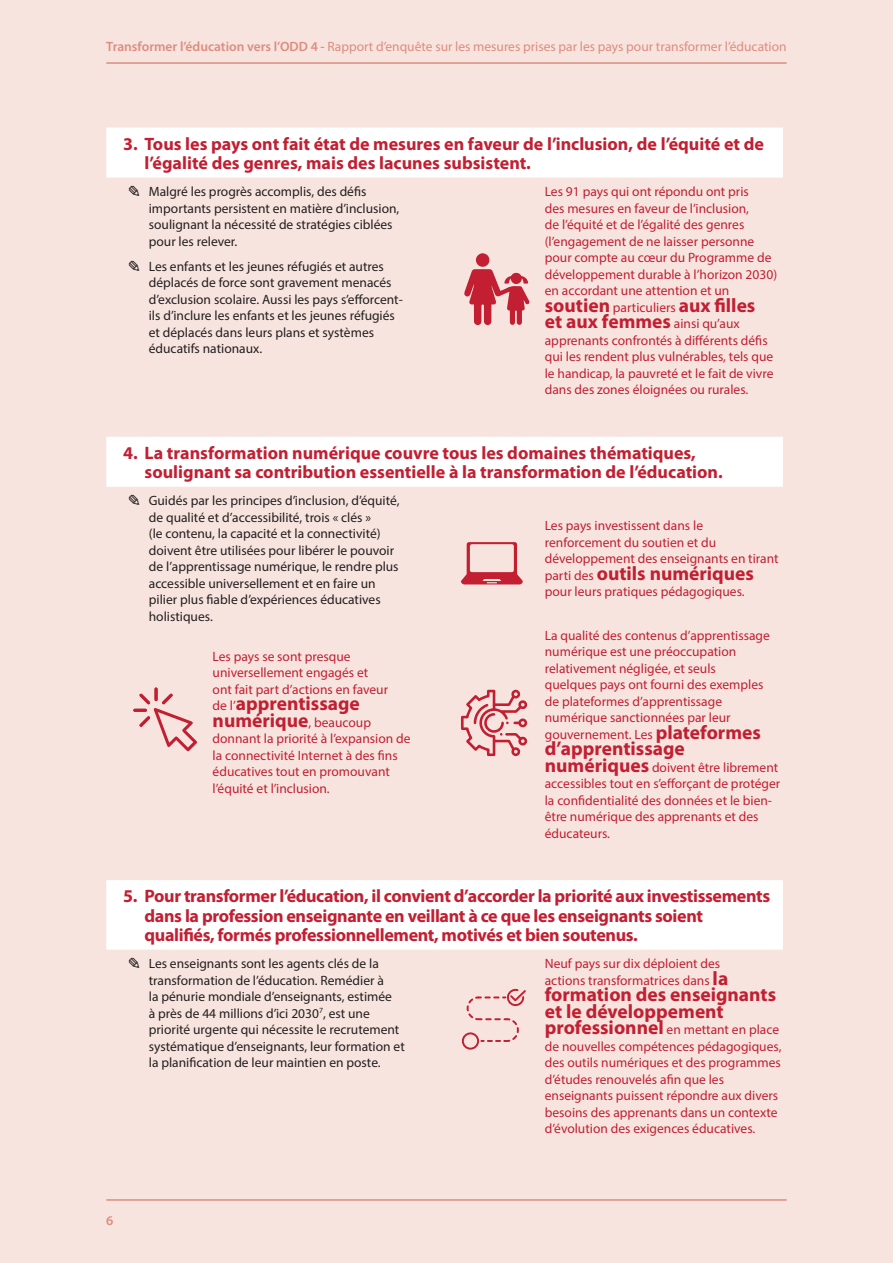
<style>
.page{position:relative;width:893px;height:1263px;background:#f7e4de}
.page>*{position:absolute;margin:0;border:0;box-sizing:border-box;transform-origin:0 0}
.t1{font:700 19.5px/16.5px "Myriad Pro";color:#c21f32}
.t2{font:700 18px/19.5px "Myriad Pro";letter-spacing:-.01em;color:#c21f32}
.t3{font:13.5px/16.5px "Myriad Pro";color:#c21f32}
.t4{font:13.5px/16.5px "Myriad Pro";color:#231f20}
.t5{font:13.5px "Myriad Pro";color:#dd8d7f}
.t6{font:600 13.5px "Myriad Pro";color:#dd8d7f}
.s1{font-weight:600}
.s2{font-family:"Bix Bats LT Std Wired"}
.s3{font-weight:400;font-size:13.5px}
.s4{font-weight:700;font-size:19.5px}
</style>
<div class="page">
<hr style="left:106px;top:1199px;width:681px;height:2px;background:#dd8d7f">
<hr style="left:106px;top:62px;width:681px;height:2px;background:#dd8d7f">
<svg style="left:106px;top:128px;width:677px;height:822px"></svg>
<svg style="left:464px;top:253px;width:66px;height:73px"></svg>
<svg style="left:461px;top:542px;width:62px;height:42px"></svg>
<svg style="left:133px;top:687px;width:64px;height:64px"></svg>
<svg style="left:461px;top:690px;width:66px;height:66px"></svg>
<div style="left:462px;top:1032px;width:17px;height:17px;border:2px solid #c31f33;border-radius:50%"></div>
<svg style="left:466px;top:988px;width:60px;height:55px"></svg>
<p class="t5" style="left:106px;top:38px;width:682px"><span class="s1">Transformer l’éducation vers l’ODD 4 -</span> Rapport d’enquête sur les mesures prises par les pays pour transformer l’éducation</p>
<h2 class="t2" style="left:145px;top:133px;width:621px;text-indent:-21px">3. Tous les pays ont fait état de mesures en faveur de l’inclusion, de l’équité et de l’égalité des genres, mais des lacunes subsistent.</h2>
<p class="t4" style="left:149px;top:183px;width:252px;text-indent:-21px"><span class="s2">h</span> Malgré les progrès accomplis, des défis importants persistent en matière d’inclusion, soulignant la nécessité de stratégies ciblées pour les relever.</p>
<p class="t4" style="left:149px;top:258px;width:255px;text-indent:-21px"><span class="s2">h</span> Les enfants et les jeunes réfugiés et autres déplacés de force sont gravement menacés d’exclusion scolaire. Aussi les pays s’efforcent&shy;ils d’inclure les enfants et les jeunes réfugiés et déplacés dans leurs plans et systèmes éducatifs nationaux.</p>
<p class="t3" style="left:545px;top:183px;width:234px">Les 91 pays qui ont répondu ont pris<br>des mesures en faveur de l’inclusion,<br>de l’équité et de l’égalité des genres (l’engagement de ne laisser personne pour compte au cœur du Programme de développement durable à l’horizon 2030) en accordant une attention et un</p>
<h1 class="t1" style="left:545px;top:296px;width:212px">soutien <span class="s3">particuliers</span> aux filles et aux femmes <span class="s3">ainsi qu’aux</span></h1>
<p class="t3" style="left:545px;top:332px;width:230px">apprenants confrontés à différents défis qui les rendent plus vulnérables, tels que le handicap, la pauvreté et le fait de vivre dans des zones éloignées ou rurales.</p>
<h2 class="t2" style="left:145px;top:442px;width:580px;text-indent:-21px">4. La transformation numérique couvre tous les domaines thématiques, soulignant sa contribution essentielle à la transformation de l’éducation.</h2>
<p class="t4" style="left:149px;top:492px;width:252px;text-indent:-21px"><span class="s2">h</span> Guidés par les principes d’inclusion, d’équité, de qualité et d’accessibilité, trois « clés »<br>(le contenu, la capacité et la connectivité) doivent être utilisées pour libérer le pouvoir de l’apprentissage numérique, le rendre plus accessible universellement et en faire un pilier plus fiable d’expériences éducatives holistiques.</p>
<p class="t3" style="left:545px;top:517px;width:235px">Les pays investissent dans le renforcement du soutien et du développement des enseignants en tirant</p>
<h1 class="t1" style="left:545px;top:564px;width:211px"><span class="s3">parti des</span> outils numériques</h1>
<p class="t3" style="left:545px;top:583px;width:201px">pour leurs pratiques pédagogiques.</p>
<p class="t3" style="left:213px;top:648px;width:177px">Les pays se sont presque universellement engagés et ont fait part d’actions en faveur</p>
<h1 class="t1" style="left:213px;top:695px;width:160px"><span class="s3">de l’</span>apprentissage numérique<span class="s3">, beaucoup</span></h1>
<p class="t3" style="left:213px;top:730px;width:199px">donnant la priorité à l’expansion de la connectivité Internet à des fins éducatives tout en promouvant l’équité et l’inclusion.</p>
<p class="t3" style="left:545px;top:626px;width:227px">La qualité des contenus d’apprentissage numérique est une préoccupation relativement négligée, et seuls quelques pays ont fourni des exemples de plateformes d’apprentissage numérique sanctionnées par leur gouvernement. Les <span class="s4">plateformes</span></p>
<h1 class="t1" style="left:545px;top:740px;width:142px">d’apprentissage</h1>
<p class="t3" style="left:545px;top:758px;width:237px"><span class="s4">numériques</span> doivent être librement accessibles tout en s’efforçant de protéger la confidentialité des données et le bien&shy;être numérique des apprenants et des éducateurs.</p>
<h2 class="t2" style="left:145px;top:886px;width:627px;text-indent:-21px">5. Pour transformer l’éducation, il convient d’accorder la priorité aux investissements dans la profession enseignante en veillant à ce que les enseignants soient qualifiés, formés professionnellement, motivés et bien soutenus.</h2>
<p class="t4" style="left:149px;top:955px;width:257px;text-indent:-21px"><span class="s2">h</span> Les enseignants sont les agents clés de la transformation de l’éducation. Remédier à<br>la pénurie mondiale d’enseignants, estimée<br>à près de 44 millions d’ici 2030<sup>7</sup>, est une priorité urgente qui nécessite le recrutement systématique d’enseignants, leur formation et la planification de leur maintien en poste.</p>
<p class="t3" style="left:545px;top:955px;width:185px">Neuf pays sur dix déploient des actions transformatrices dans <span class="s4">la</span></p>
<h1 class="t1" style="left:545px;top:986px;width:233px">formation des enseignants et le développement</h1>
<p class="t3" style="left:545px;top:1021px;width:238px"><span class="s4">professionnel</span> en mettant en place de nouvelles compétences pédagogiques, des outils numériques et des programmes d’études renouvelés afin que les enseignants puissent répondre aux divers besoins des apprenants dans un contexte d’évolution des exigences éducatives.</p>
<p class="t6" style="left:106px;top:1212px;width:9px">6</p>
</div>
